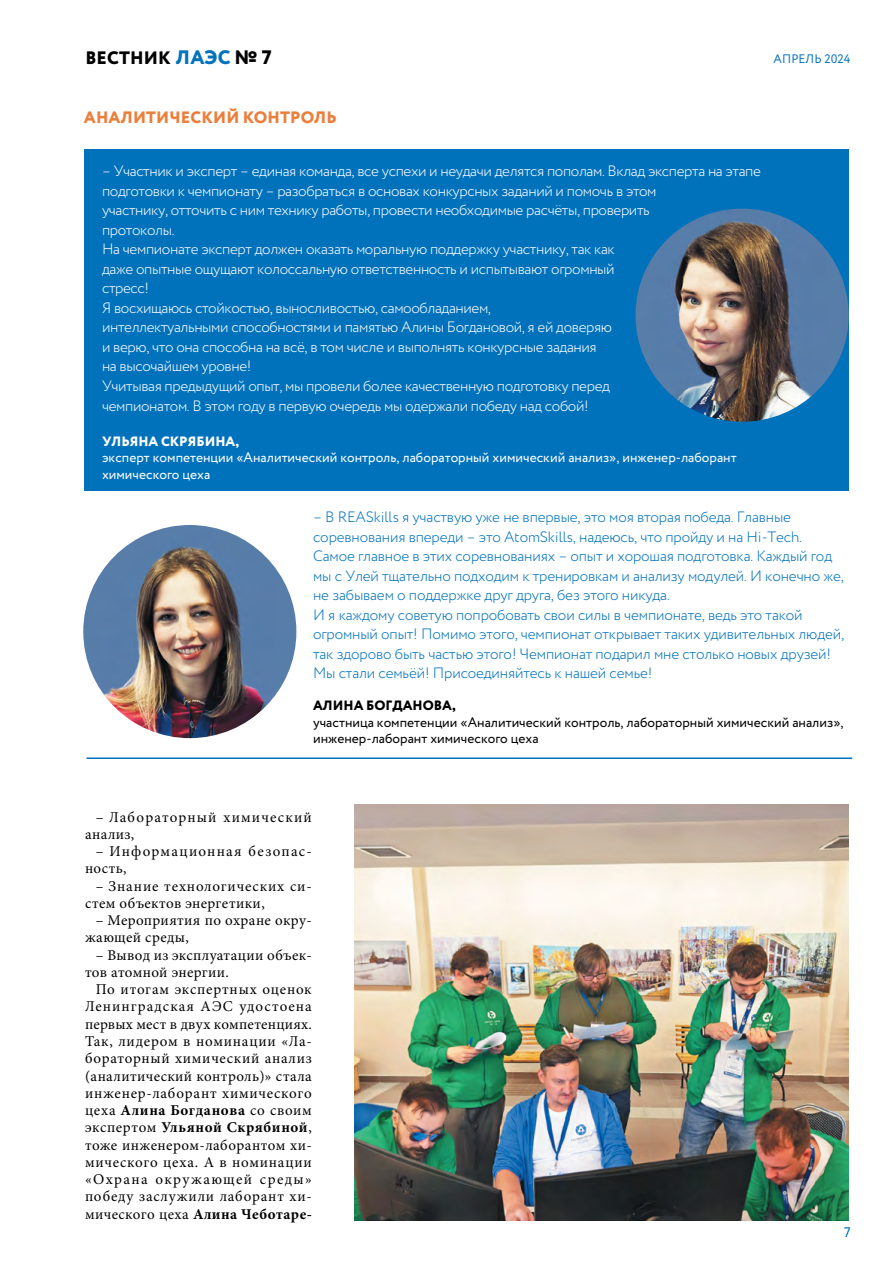
<style>
.page{position:relative;width:893px;height:1263px;background:#fff}
.page>*{position:absolute;margin:0;border:0;box-sizing:border-box;transform-origin:0 0}
.t1{font:800 18px "Circe";letter-spacing:.01em;color:#000}
.t2{font:800 16.5px "Circe";letter-spacing:.01em;color:#ec7e3b}
.t3{font:300 15px/19.5px "Circe";letter-spacing:-.025em;color:#fff}
.t4{font:300 15px/19.5px "Circe";letter-spacing:-.01em;color:#0072bc}
.t5{font:15px/17.2px "Minion Pro";letter-spacing:.05em;color:#000}
.t6{font:15px/17.2px "Minion Pro";letter-spacing:.02em;color:#000}
.t7{font:15px/17.2px "Minion Pro";letter-spacing:.025em;color:#000}
.t8{font:15px/17.2px "Minion Pro";letter-spacing:.075em;color:#000}
.t9{font:15px/17.2px "Minion Pro";letter-spacing:.08em;color:#000}
.t10{font:13.5px/16.2px "Circe";color:#000}
.t11{font:13.5px/16.2px "Circe";color:#fff}
.t12{font:800 13.5px "Circe";color:#000}
.t13{font:800 13.5px "Circe";color:#fff}
.t14{font:300 13.5px "Circe";color:#0072bc}
.t15{font:12px "Circe";letter-spacing:.01em;color:#0072bc}
.s1{font-size:19.5px;color:#0072bc}
.s2{font-size:19.5px}
.s3{font-weight:700}
</style>
<div class="page">
<div style="left:84px;top:149px;width:765px;height:341px;background:#0072bc"></div>
<hr style="left:87px;top:757px;width:765px;height:2px;background:#0072bc">
<img style="left:635px;top:209px;width:214px;height:213px;border-radius:107px">
<img style="left:83px;top:525px;width:213px;height:213px;border-radius:107px">
<img style="left:354px;top:805px;width:495px;height:415px">
<p class="t1" style="left:85px;top:46px;width:188px">ВЕСТНИК <span class="s1">ЛАЭС</span> <span class="s2">№ 7</span></p>
<p class="t15" style="left:773px;top:51px;width:78px">АПРЕЛЬ 2024</p>
<p class="t2" style="left:84px;top:106px;width:254px">АНАЛИТИЧЕСКИЙ КОНТРОЛЬ</p>
<p class="t3" style="left:102px;top:162px;width:660px">– Участник и эксперт – единая команда, все успехи и неудачи делятся пополам. Вклад эксперта на этапе подготовки к чемпионату – разобраться в основах конкурсных заданий и помочь в этом<br>участнику, отточить с ним технику работы, провести необходимые расчёты, проверить<br>протоколы.<br>На чемпионате эксперт должен оказать моральную поддержку участнику, так как<br>даже опытные ощущают колоссальную ответственность и испытывают огромный<br>стресс!<br>Я восхищаюсь стойкостью, выносливостью, самообладанием,<br>интеллектуальными способностями и памятью Алины Богдановой, я ей доверяю<br>и верю, что она способна на всё, в том числе и выполнять конкурсные задания<br>на высочайшем уровне!<br>Учитывая предыдущий опыт, мы провели более качественную подготовку перед<br>чемпионатом. В этом году в первую очередь мы одержали победу над собой!</p>
<p class="t13" style="left:102px;top:432px;width:139px">УЛЬЯНА СКРЯБИНА,</p>
<p class="t11" style="left:102px;top:450px;width:636px">эксперт компетенции «Аналитический контроль, лабораторный химический анализ», инженер-лаборант химического цеха</p>
<p class="t4" style="left:313px;top:507px;width:532px">– В REASkills я участвую уже не впервые, это моя вторая победа. Главные соревнования впереди – это AtomSkills, надеюсь, что пройду и на Hi-Tech.<br>Самое главное в этих соревнованиях – опыт и хорошая подготовка. Каждый год мы с Улей тщательно подходим к тренировкам и анализу модулей. И конечно же, не забываем о поддержке друг друга, без этого никуда.<br>И я каждому советую попробовать свои силы в чемпионате, ведь это такой огромный опыт! Помимо этого, чемпионат открывает таких удивительных людей, так здорово быть частью этого! Чемпионат подарил мне столько новых друзей!<br>Мы стали семьёй! Присоединяйтесь к нашей семье!</p>
<p class="t12" style="left:313px;top:697px;width:144px">АЛИНА БОГДАНОВА,</p>
<p class="t10" style="left:313px;top:714px;width:532px">участница компетенции «Аналитический контроль, лабораторный химический анализ», инженер-лаборант химического цеха</p>
<p class="t8" style="left:85px;top:808px;width:228px;text-indent:11px">– Лабораторный химический анализ,</p>
<p class="t9" style="left:85px;top:843px;width:228px;text-indent:11px">– Информационная безопас&shy;ность,</p>
<p class="t5" style="left:85px;top:877px;width:228px;text-indent:11px">– Знание технологических си&shy;стем объектов энергетики,</p>
<p class="t7" style="left:85px;top:912px;width:228px;text-indent:11px">– Мероприятия по охране окру&shy;жающей среды,</p>
<p class="t6" style="left:85px;top:946px;width:228px;text-indent:11px">– Вывод из эксплуатации объек&shy;тов атомной энергии.</p>
<p class="t5" style="left:85px;top:981px;width:228px;text-align:justify;text-indent:11px">По итогам экспертных оценок Ленинградская АЭС удостоена первых мест в двух компетенциях.<br>Так, лидером в номинации «Ла&shy;бораторный химический анализ (аналитический контроль)» стала инженер-лаборант химического цеха <span class="s3">Алина Богданова</span> со своим экспертом <span class="s3">Ульяной Скрябиной</span>, тоже инженером-лаборантом хи&shy;мического цеха. А в номинации «Охрана окружающей среды» победу заслужили лаборант хи&shy;мического цеха <span class="s3">Алина Чеботаре-</span></p>
<p class="t14" style="left:844px;top:1224px;width:8px">7</p>
</div>
